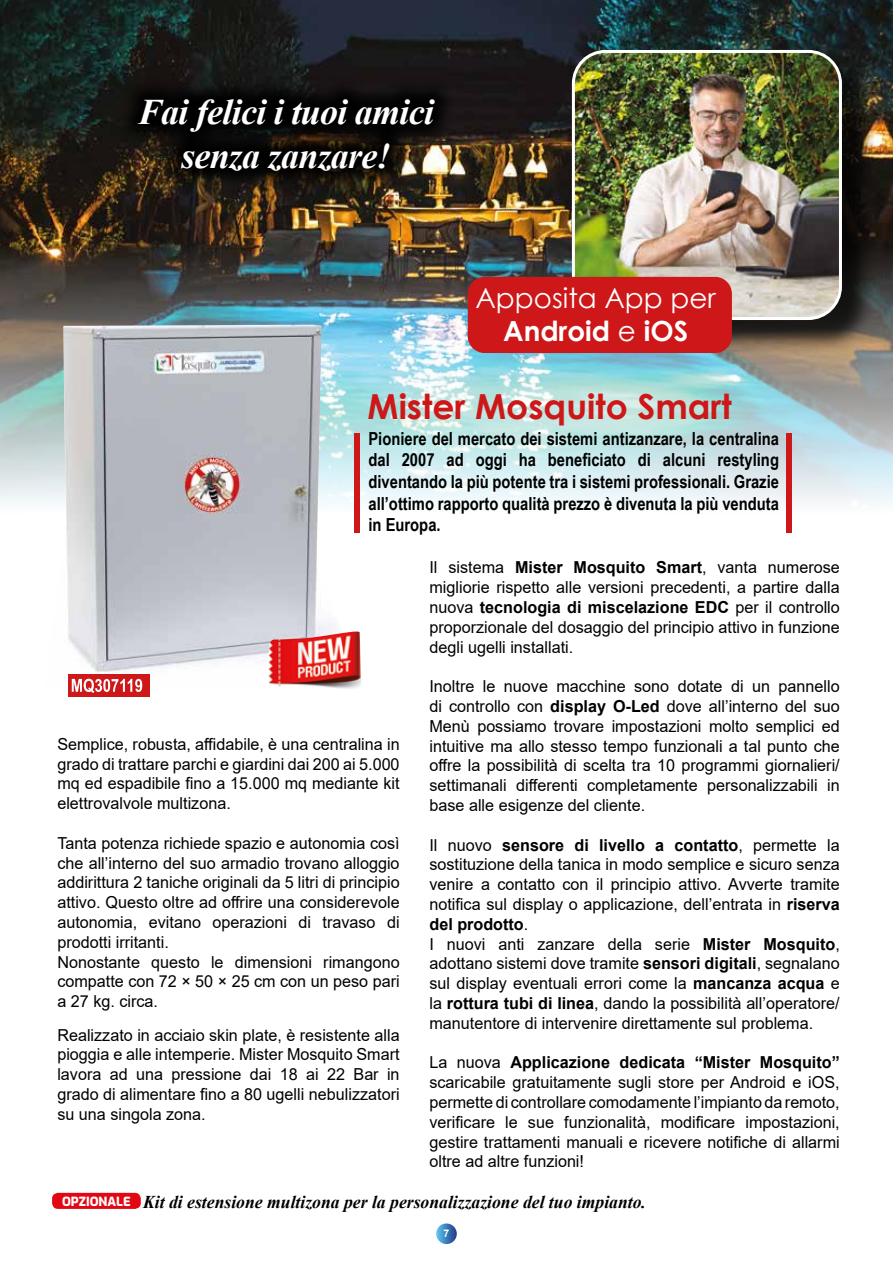
<style>
.page{position:relative;width:893px;height:1263px;background:#fff}
.page>*{position:absolute;margin:0;border:0;box-sizing:border-box;transform-origin:0 0}
.t1{font:italic 700 36px/43.2px "Times New Roman";letter-spacing:-.02em;color:#fff;text-align:center}
.t2{font:700 34.5px "Century Gothic";color:#cd1719}
.t3{font:27.75px/33.3px "Century Gothic";color:#fff;text-align:center}
.t4{font:700 18px/21.6px "Arial Narrow";color:#000;text-align:justify}
.t5{font:italic 700 18px "Times New Roman";color:#000}
.t6{font:16.5px/19.8px "Arial";color:#000;text-align:justify}
.t7{font:800 12.6px "Exo";color:#fff}
.t8{font:700 10.5px "Arial";color:#fff}
.s1{font-weight:700}
</style>
<div class="page">
<svg style="left:436px;top:1223px;width:21px;height:21px"></svg>
<img style="left:0;top:0;width:893px;height:513px">
<img style="left:45px;top:325px;width:314px;height:362px">
<div style="left:354px;top:433px;width:5px;height:100px;background:#cd1719"></div>
<div style="left:787px;top:433px;width:5px;height:100px;background:#cd1719"></div>
<svg style="left:117px;top:77px;width:339px;height:115px;background:#18140f"></svg>
<div style="left:52px;top:1193px;width:89px;height:16px;background:#e30613;border-radius:6px"></div>
<img style="left:270px;top:631px;width:90px;height:12px">
<div style="left:576px;top:54px;width:299px;height:299px;background:#000;opacity:.75"></div>
<img style="left:573px;top:51px;width:267px;height:267px">
<div style="left:572px;top:50px;width:270px;height:270px;border:3px solid #fff;border-radius:32px"></div>
<div style="left:468px;top:277px;width:264px;height:76px;background:#cd1719;border-radius:17px"></div>
<div style="left:68px;top:674px;width:82px;height:23px;background:#cd1719"></div>
<svg style="left:72px;top:679px;width:70px;height:14px"></svg>
<h1 class="t1" style="left:138px;top:90px;width:298px">Fai felici i tuoi amici senza zanzare!</h1>
<h3 class="t3" style="left:475px;top:281px;width:242px">Apposita App per<br><span class="s1">Android</span> e <span class="s1">iOS</span></h3>
<h2 class="t2" style="left:368px;top:380px;width:366px">Mister Mosquito Smart</h2>
<p class="t4" style="left:368px;top:427px;width:412px">Pioniere del mercato dei sistemi antizanzare, la centralina dal 2007 ad oggi ha beneficiato di alcuni restyling diventando la più potente tra i sistemi professionali. Grazie all’ottimo rapporto qualità prezzo è divenuta la più venduta in Europa.</p>
<p class="t6" style="left:57px;top:734px;width:344px">Semplice, robusta, affidabile, è una centralina in grado di trattare parchi e giardini dai 200 ai 5.000 mq ed espadibile fino a 15.000 mq mediante kit elettrovalvole multizona.</p>
<p class="t6" style="left:57px;top:833px;width:344px;text-align:left">Tanta potenza richiede spazio e autonomia così che all’interno del suo armadio trovano alloggio addirittura 2 taniche originali da 5 litri di principio attivo. Questo oltre ad offrire una considerevole autonomia, evitano operazioni di travaso di prodotti irritanti.<br>Nonostante questo le dimensioni rimangono compatte con 72 × 50 × 25 cm con un peso pari a 27 kg. circa.</p>
<p class="t6" style="left:57px;top:1025px;width:344px">Realizzato in acciaio skin plate, è resistente alla pioggia e alle intemperie. Mister Mosquito Smart lavora ad una pressione dai 18 ai 22 Bar in grado di alimentare fino a 80 ugelli nebulizzatori su una singola zona.</p>
<p class="t6" style="left:429px;top:558px;width:412px">Il sistema <span class="s1">Mister Mosquito Smart</span>, vanta numerose migliorie rispetto alle versioni precedenti, a partire dalla nuova <span class="s1">tecnologia di miscelazione EDC</span> per il controllo proporzionale del dosaggio del principio attivo in funzione degli ugelli installati.</p>
<p class="t6" style="left:429px;top:676px;width:412px">Inoltre le nuove macchine sono dotate di un pannello di controllo con <span class="s1">display O-Led</span> dove all’interno del suo Menù possiamo trovare impostazioni molto semplici ed intuitive ma allo stesso tempo funzionali a tal punto che offre la possibilità di scelta tra 10 programmi giornalieri/ settimanali differenti completamente personalizzabili in base alle esigenze del cliente.</p>
<p class="t6" style="left:429px;top:835px;width:412px;text-align:left">Il nuovo <span class="s1">sensore di livello a contatto</span>, permette la sostituzione della tanica in modo semplice e sicuro senza venire a contatto con il principio attivo. Avverte tramite notifica sul display o applicazione, dell’entrata in <span class="s1">riserva del prodotto</span>.<br>I nuovi anti zanzare della serie <span class="s1">Mister Mosquito</span>, adottano sistemi dove tramite <span class="s1">sensori digitali</span>, segnalano sul display eventuali errori come la <span class="s1">mancanza acqua</span> e la <span class="s1">rottura tubi di linea</span>, dando la possibilità all’operatore/ manutentore di intervenire direttamente sul problema.</p>
<p class="t6" style="left:429px;top:1053px;width:412px">La nuova <span class="s1">Applicazione dedicata “Mister Mosquito” </span>scaricabile gratuitamente sugli store per Android e iOS, permette di controllare comodamente l’impianto da remoto, verificare le sue funzionalità, modificare impostazioni, gestire trattamenti manuali e ricevere notifiche di allarmi oltre ad altre funzioni!</p>
<p class="t7" style="left:62px;top:1192px;width:70px">OPZIONALE</p>
<p class="t5" style="left:143px;top:1190px;width:504px">Kit di estensione multizona per la personalizzazione del tuo impianto.</p>
<p class="t8" style="left:444px;top:1226px;width:7px">7</p>
</div>
